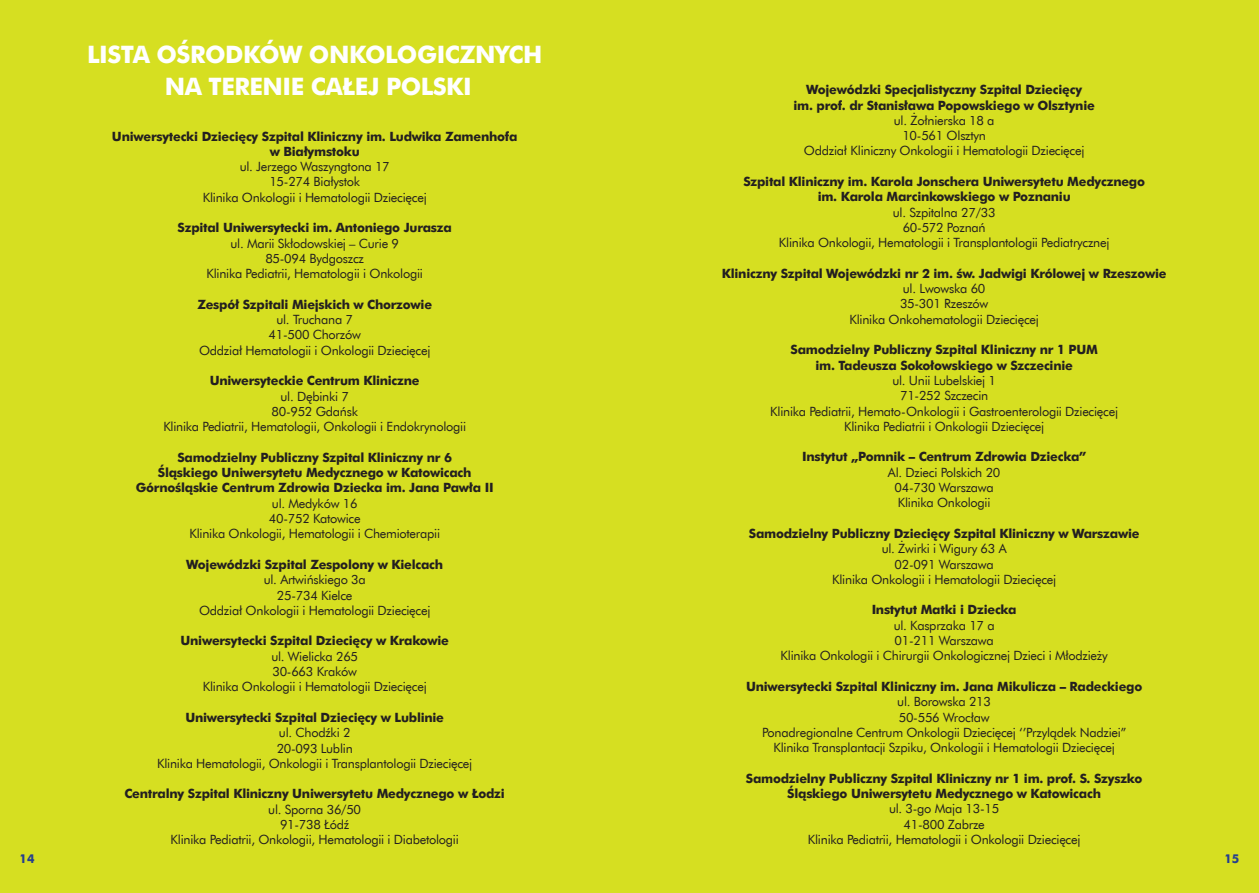
<style>
.page{position:relative;width:1259px;height:893px;background:#fff}
.page>*{position:absolute;margin:0;border:0;box-sizing:border-box;transform-origin:0 0}
.t1{font:700 24px/31.8px "Futura EU";letter-spacing:-.02em;color:#fff;text-align:center}
.t2{font:12.75px/15.3px "Futura EU";letter-spacing:-.02em;color:#231f20;text-align:center}
.t3{font:700 12.75px/15.3px "Futura EU";letter-spacing:-.02em;color:#231f20;text-align:center}
.t4{font:700 12px "Futura EU";color:#253f8e}
</style>
<div class="page">
<div style="left:0;top:0;width:642px;height:893px;background:#d6df21"></div>
<div style="left:617px;top:0;width:642px;height:893px;background:#d6df21"></div>
<h1 class="t1" style="left:87px;top:40px;width:457px">LISTA OŚRODKÓW ONKOLOGICZNYCH<br>NA TERENIE CAŁEJ POLSKI</h1>
<p class="t3" style="left:112px;top:129px;width:407px">Uniwersytecki Dziecięcy Szpital Kliniczny im. Ludwika Zamenhofa w Białymstoku</p>
<p class="t2" style="left:203px;top:159px;width:225px">ul. Jerzego Waszyngtona 17<br>15-274 Białystok<br>Klinika Onkologii i Hematologii Dziecięcej</p>
<p class="t3" style="left:177px;top:221px;width:276px">Szpital Uniwersytecki im. Antoniego Jurasza</p>
<p class="t2" style="left:206px;top:236px;width:218px">ul. Marii Skłodowskiej – Curie 9<br>85-094 Bydgoszcz<br>Klinika Pediatrii, Hematologii i Onkologii</p>
<p class="t3" style="left:197px;top:297px;width:236px">Zespół Szpitali Miejskich w Chorzowie</p>
<p class="t2" style="left:199px;top:312px;width:233px">ul. Truchana 7<br>41-500 Chorzów<br>Oddział Hematologii i Onkologii Dziecięcej</p>
<p class="t3" style="left:210px;top:374px;width:211px">Uniwersyteckie Centrum Kliniczne</p>
<p class="t2" style="left:163px;top:389px;width:304px">ul. Dębinki 7<br>80-952 Gdańsk<br>Klinika Pediatrii, Hematologii, Onkologii i Endokrynologii</p>
<p class="t3" style="left:136px;top:450px;width:359px">Samodzielny Publiczny Szpital Kliniczny nr 6<br>Śląskiego Uniwersytetu Medycznego w Katowicach<br>Górnośląskie Centrum Zdrowia Dziecka im. Jana Pawła II</p>
<p class="t2" style="left:189px;top:496px;width:252px">ul. Medyków 16<br>40-752 Katowice<br>Klinika Onkologii, Hematologii i Chemioterapii</p>
<p class="t3" style="left:186px;top:557px;width:258px">Wojewódzki Szpital Zespolony w Kielcach</p>
<p class="t2" style="left:199px;top:572px;width:233px">ul. Artwińskiego 3a<br>25-734 Kielce<br>Oddział Onkologii i Hematologii Dziecięcej</p>
<p class="t3" style="left:180px;top:634px;width:270px">Uniwersytecki Szpital Dziecięcy w Krakowie</p>
<p class="t2" style="left:203px;top:649px;width:225px">ul. Wielicka 265<br>30-663 Kraków<br>Klinika Onkologii i Hematologii Dziecięcej</p>
<p class="t3" style="left:185px;top:710px;width:260px">Uniwersytecki Szpital Dziecięcy w Lublinie</p>
<p class="t2" style="left:157px;top:725px;width:317px">ul. Chodźki 2<br>20-093 Lublin<br>Klinika Hematologii, Onkologii i Transplantologii Dziecięcej</p>
<p class="t3" style="left:125px;top:787px;width:382px">Centralny Szpital Kliniczny Uniwersytetu Medycznego w Łodzi</p>
<p class="t2" style="left:171px;top:802px;width:290px">ul. Sporna 36/50<br>91-738 Łódź<br>Klinika Pediatrii, Onkologii, Hematologii i Diabetologii</p>
<p class="t3" style="left:793px;top:83px;width:303px">Wojewódzki Specjalistyczny Szpital Dziecięcy<br>im. prof. dr Stanisława Popowskiego w Olsztynie</p>
<p class="t2" style="left:804px;top:113px;width:282px">ul. Żołnierska 18 a<br>10-561 Olsztyn<br>Oddział Kliniczny Onkologii i Hematologii Dziecięcej</p>
<p class="t3" style="left:743px;top:174px;width:403px">Szpital Kliniczny im. Karola Jonschera Uniwersytetu Medycznego im. Karola Marcinkowskiego w Poznaniu</p>
<p class="t2" style="left:779px;top:205px;width:332px">ul. Szpitalna 27/33<br>60-572 Poznań<br>Klinika Onkologii, Hematologii i Transplantologii Pediatrycznej</p>
<p class="t3" style="left:722px;top:266px;width:446px">Kliniczny Szpital Wojewódzki nr 2 im. św. Jadwigi Królowej w Rzeszowie</p>
<p class="t2" style="left:849px;top:281px;width:191px">ul. Lwowska 60<br>35-301 Rzeszów<br>Klinika Onkohematologii Dziecięcej</p>
<p class="t3" style="left:790px;top:343px;width:309px">Samodzielny Publiczny Szpital Kliniczny nr 1 PUM im. Tadeusza Sokołowskiego w Szczecinie</p>
<p class="t2" style="left:770px;top:373px;width:349px">ul. Unii Lubelskiej 1<br>71-252 Szczecin<br>Klinika Pediatrii, Hemato-Onkologii i Gastroenterologii Dziecięcej Klinika Pediatrii i Onkologii Dziecięcej</p>
<p class="t3" style="left:802px;top:450px;width:285px">Instytut „Pomnik – Centrum Zdrowia Dziecka”</p>
<p class="t2" style="left:888px;top:465px;width:114px">Al. Dzieci Polskich 20<br>04-730 Warszawa<br>Klinika Onkologii</p>
<p class="t3" style="left:749px;top:526px;width:392px">Samodzielny Publiczny Dziecięcy Szpital Kliniczny w Warszawie</p>
<p class="t2" style="left:832px;top:541px;width:225px">ul. Żwirki i Wigury 63 A<br>02-091 Warszawa<br>Klinika Onkologii i Hematologii Dziecięcej</p>
<p class="t3" style="left:871px;top:603px;width:147px">Instytut Matki i Dziecka</p>
<p class="t2" style="left:780px;top:618px;width:329px">ul. Kasprzaka 17 a<br>01-211 Warszawa<br>Klinika Onkologii i Chirurgii Onkologicznej Dzieci i Młodzieży</p>
<p class="t3" style="left:746px;top:679px;width:398px">Uniwersytecki Szpital Kliniczny im. Jana Mikulicza – Radeckiego</p>
<p class="t2" style="left:762px;top:694px;width:365px">ul. Borowska 213<br>50-556 Wrocław<br>Ponadregionalne Centrum Onkologii Dziecięcej ‘’Przylądek Nadziei” Klinika Transplantacji Szpiku, Onkologii i Hematologii Dziecięcej</p>
<p class="t3" style="left:746px;top:771px;width:398px">Samodzielny Publiczny Szpital Kliniczny nr 1 im. prof. S. Szyszko<br>Śląskiego Uniwersytetu Medycznego w Katowicach</p>
<p class="t2" style="left:808px;top:802px;width:274px">ul. 3-go Maja 13-15<br>41-800 Zabrze<br>Klinika Pediatrii, Hematologii i Onkologii Dziecięcej</p>
<p class="t4" style="left:19px;top:851px;width:16px">14</p>
<p class="t4" style="left:1224px;top:851px;width:16px">15</p>
</div>
